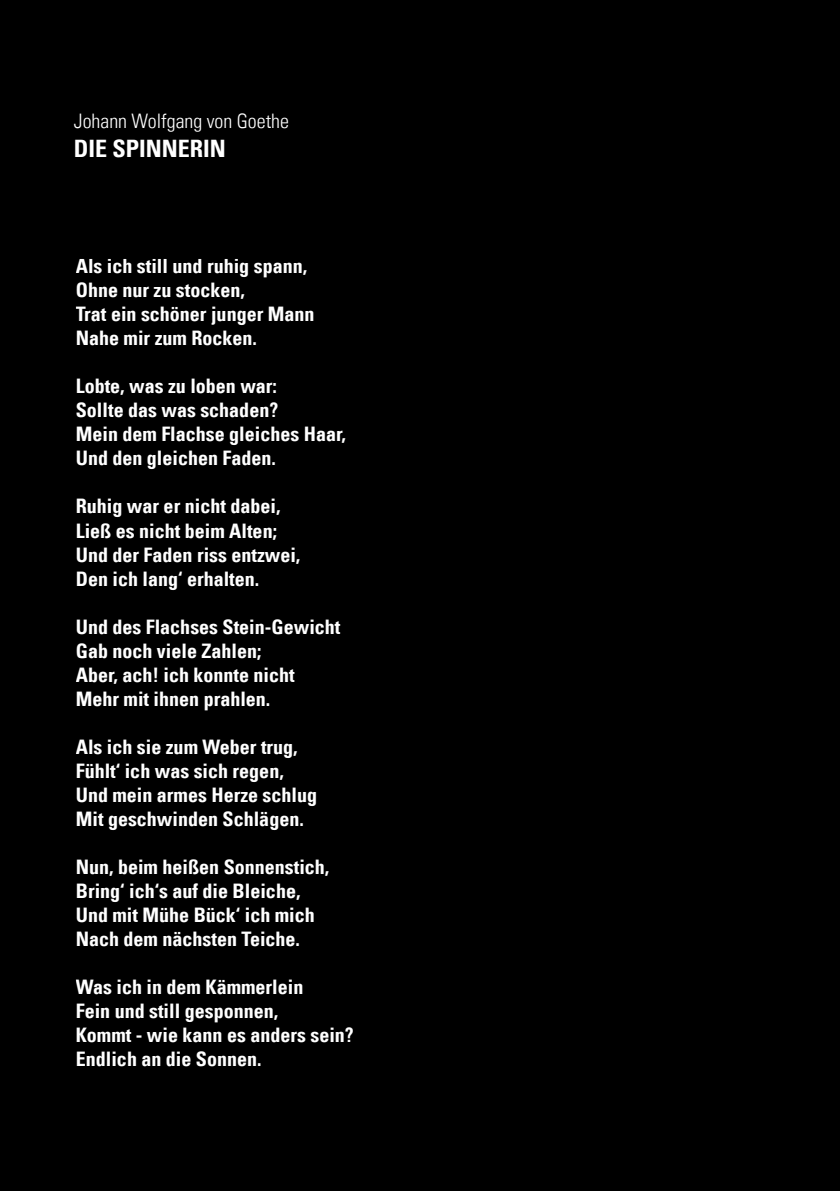
<style>
.page{position:relative;width:840px;height:1191px;background:#fff}
.page>*{position:absolute;margin:0;border:0;box-sizing:border-box;transform-origin:0 0}
.t1{font:24px "Univers Com 67 Bold Cond";color:#fff}
.t2{font:20px/24px "Univers Com 67 Bold Cond";color:#fff}
.t3{font:20px "Univers Com 47 Light Cond";color:#fff}
</style>
<div class="page">
<div style="left:0;top:0;width:839px;height:1191px;background:#000"></div>
<div style="left:74px;top:257px;width:331px;height:830px;border:2px solid #000"></div>
<p class="t3" style="left:74px;top:109px;width:217px">Johann Wolfgang von Goethe</p>
<p class="t1" style="left:74px;top:133px;width:154px">DIE SPINNERIN</p>
<p class="t2" style="left:76px;top:254px;width:240px">Als ich still und ruhig spann,<br>Ohne nur zu stocken,<br>Trat ein schöner junger Mann<br>Nahe mir zum Rocken.</p>
<p class="t2" style="left:76px;top:374px;width:271px">Lobte, was zu loben war:<br>Sollte das was schaden?<br>Mein dem Flachse gleiches Haar,<br>Und den gleichen Faden.</p>
<p class="t2" style="left:76px;top:494px;width:226px">Ruhig war er nicht dabei,<br>Ließ es nicht beim Alten;<br>Und der Faden riss entzwei,<br>Den ich lang‘ erhalten.</p>
<p class="t2" style="left:76px;top:614px;width:266px">Und des Flachses Stein-Gewicht<br>Gab noch viele Zahlen;<br>Aber, ach! ich konnte nicht<br>Mehr mit ihnen prahlen.</p>
<p class="t2" style="left:76px;top:734px;width:243px">Als ich sie zum Weber trug,<br>Fühlt‘ ich was sich regen,<br>Und mein armes Herze schlug<br>Mit geschwinden Schlägen.</p>
<p class="t2" style="left:76px;top:854px;width:255px">Nun, beim heißen Sonnenstich,<br>Bring‘ ich‘s auf die Bleiche,<br>Und mit Mühe Bück‘ ich mich<br>Nach dem nächsten Teiche.</p>
<p class="t2" style="left:76px;top:974px;width:279px">Was ich in dem Kämmerlein<br>Fein und still gesponnen,<br>Kommt - wie kann es anders sein?<br>Endlich an die Sonnen.</p>
</div>
